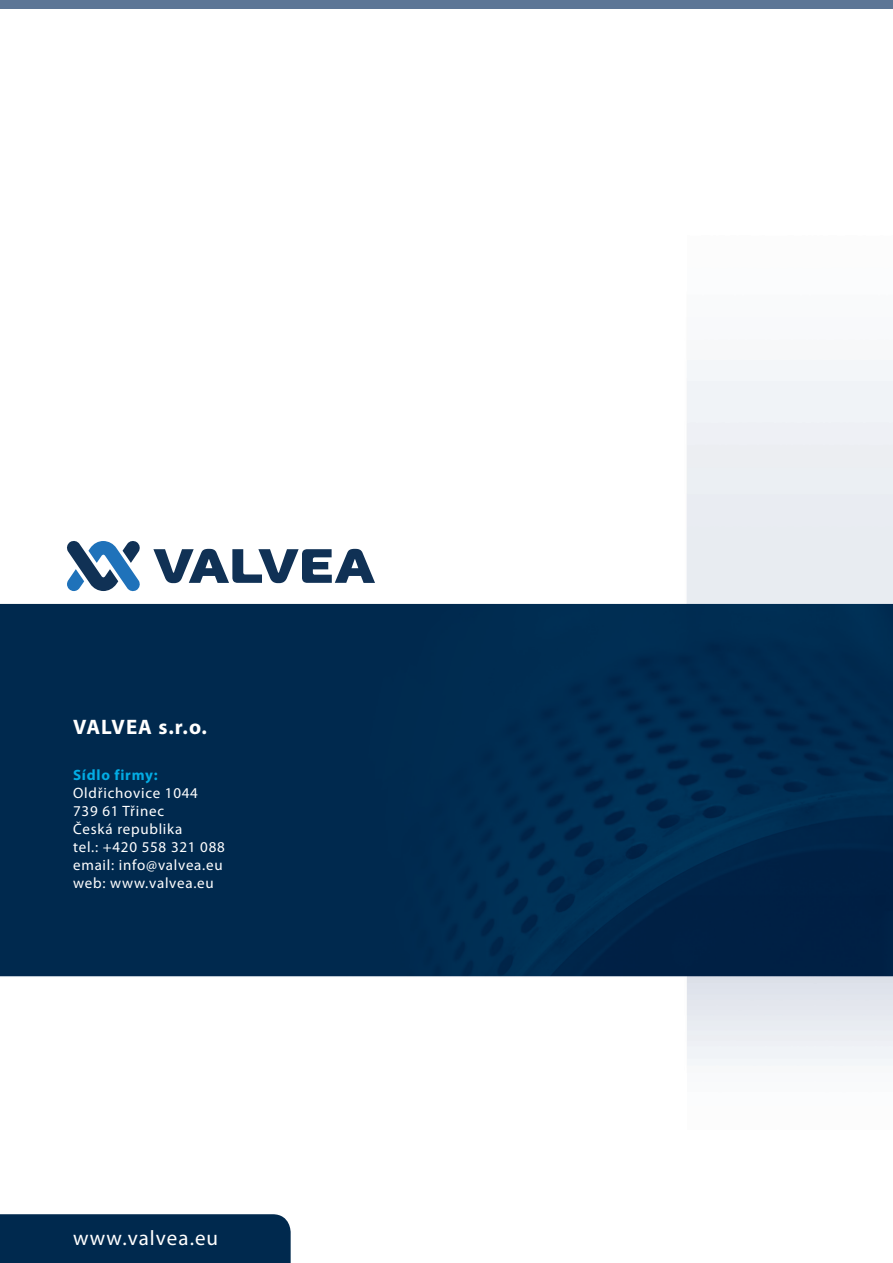
<style>
.page{position:relative;width:893px;height:1263px;background:#fff}
.page>*{position:absolute;margin:0;border:0;box-sizing:border-box;transform-origin:0 0}
.t1{font:21px "Myriad Pro";letter-spacing:.05em;color:#fff}
.t2{font:700 21px "Myriad Pro";letter-spacing:.05em;color:#fff}
.t3{font:15px/18px "Myriad Pro";letter-spacing:.05em;color:#fff}
.t4{font:700 15px "Myriad Pro";letter-spacing:.05em;color:#03ace4}
</style>
<div class="page">
<img style="left:0;top:360px;width:893px;height:706px">
<div style="left:0;top:1214px;width:291px;height:49px;background:#00294e"></div>
<div style="left:0;top:0;width:893px;height:9px;background:#5d7696"></div>
<svg style="left:153px;top:549px;width:222px;height:34px"></svg>
<svg style="left:66px;top:540px;width:75px;height:52px"></svg>
<h1 class="t2" style="left:73px;top:713px;width:135px">VALVEA s.r.o.</h1>
<p class="t4" style="left:73px;top:765px;width:86px">Sídlo firmy:</p>
<p class="t3" style="left:73px;top:783px;width:153px">Oldřichovice 1044<br>739 61 Třinec<br>Česká republika<br>tel.: +420 558 321 088 email: info@valvea.eu web: www.valvea.eu</p>
<h1 class="t1" style="left:73px;top:1225px;width:147px">www.valvea.eu</h1>
</div>
